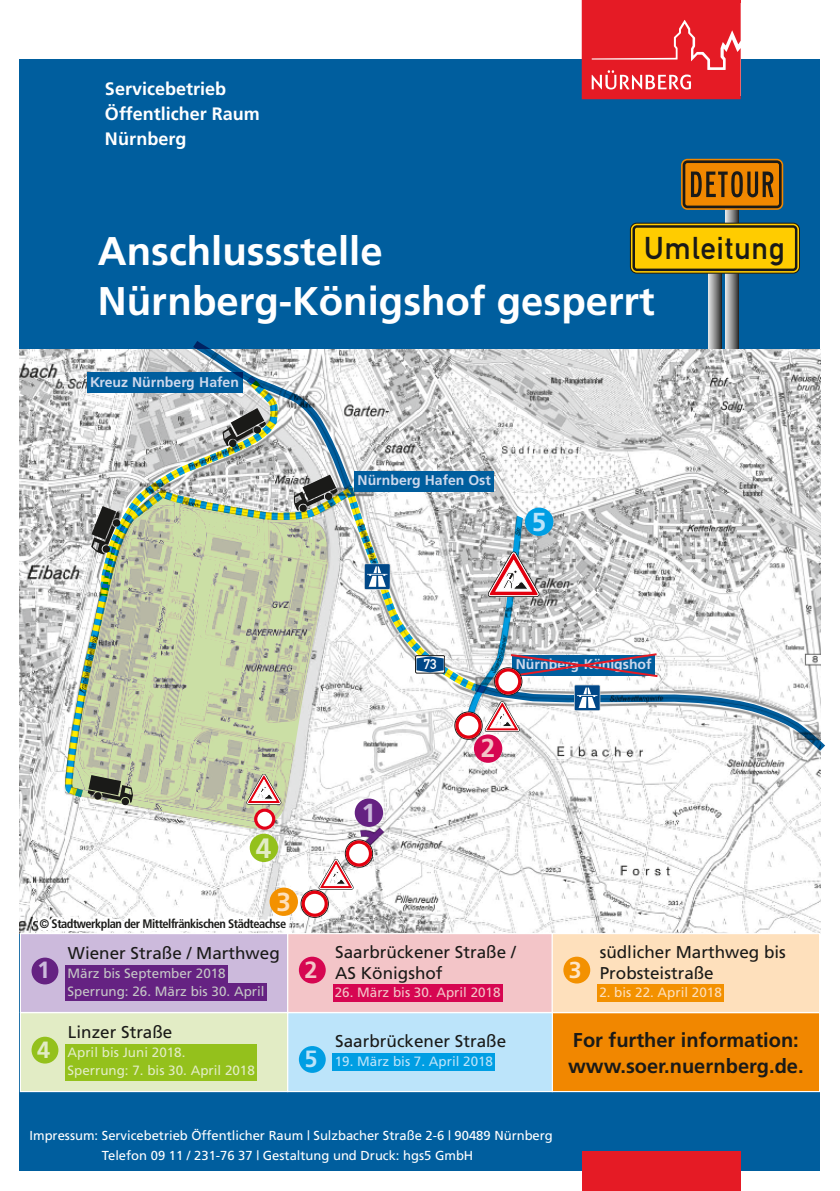
<style>
.page{position:relative;width:840px;height:1191px;background:#fff}
.page>*{position:absolute;margin:0;border:0;box-sizing:border-box;transform-origin:0 0}
.t1{font:700 40px/50px "Frutiger";color:#fff}
.t2{font:31px "DIN Mittelschrift Std";letter-spacing:.02em;color:#1a1a18}
.t3{font:700 28px "Frutiger";color:#e2ecc5}
.t4{font:700 26px "Frutiger";color:#bce4fa}
.t5{font:700 26px "Frutiger";color:#ccbadc}
.t6{font:700 26px "Frutiger";color:#fee0bc}
.t7{font:700 26px "Frutiger";color:#f3c5c8}
.t8{font:700 23.4px "Frutiger";color:#ccbadc}
.t9{font:700 23.4px "Frutiger";color:#f3c5c8}
.t10{font:700 23.4px "Frutiger";color:#e2ecc5}
.t11{font:700 23.4px "Frutiger";color:#bce4fa}
.t12{font:700 23px "Frutiger";color:#fee5c7}
.t13{font:700 20px/26px "Frutiger";color:#1a1a18}
.t14{font:700 18px/25px "Frutiger";color:#fff}
.t15{font:17px/20.4px "Frutiger";color:#1a1a18}
.t16{font:700 14px "Frutiger";color:#cdd8ec}
.t17{font:13.8px "DIN Mittelschrift Std";color:#fff}
.t18{font:13.4px/18.6px "Frutiger";color:#c5c6c6}
.t19{font:13.4px/18.6px "Frutiger";color:#e2ecc5}
.t20{font:13.4px "Frutiger";color:#f3c5c8}
.t21{font:13.4px "Frutiger";color:#bce4fa}
.t22{font:13.4px "Frutiger";color:#fee0bc}
.t23{font:13px/20px "Frutiger";color:#fff;text-align:center}
.t24{font:700 condensed 12.4px "Frutiger";letter-spacing:-.04em;color:#1a1a18}
</style>
<div class="page">
<div style="left:20px;top:60px;width:799px;height:1111px;background:#005e9e"></div>
<svg style="left:725px;top:210px;width:13px;height:139px"></svg>
<svg style="left:708px;top:273px;width:13px;height:76px"></svg>
<svg style="left:631px;top:223px;width:168px;height:50px;background:#e0b403"></svg>
<div style="left:629px;top:223px;width:170px;height:50px;border:1px solid #1a1a18;border-radius:6px"></div>
<svg style="left:680px;top:159px;width:102px;height:51px"></svg>
<div style="left:682px;top:160px;width:99px;height:48px;background:#1a1a18;border-radius:5px"></div>
<div style="left:685px;top:163px;width:93px;height:43px;background:#f18800;border-radius:2px"></div>
<svg style="left:690px;top:171px;width:83px;height:26px"></svg>
<img style="left:20px;top:349px;width:799px;height:584px">
<svg style="left:72px;top:799px;width:257px;height:29px;background:#dbdfcf"></svg>
<svg style="left:35px;top:876px;width:257px;height:57px;background:#f5f5f5"></svg>
<svg style="left:524px;top:507px;width:29px;height:29px"></svg>
<div style="left:354px;top:798px;width:29px;height:29px;background:#652282;border-radius:50%"></div>
<div style="left:269px;top:887px;width:29px;height:29px;background:#f39100;border-radius:50%"></div>
<div style="left:473px;top:734px;width:29px;height:29px;background:#d60651;border-radius:50%"></div>
<div style="left:20px;top:933px;width:267px;height:79px;background:#ccbadc"></div>
<div style="left:65px;top:965px;width:163px;height:17px;background:#652282"></div>
<div style="left:65px;top:983px;width:201px;height:18px;background:#652282"></div>
<div style="left:32px;top:957px;width:26px;height:27px;background:#652282;border-radius:50%"></div>
<div style="left:20px;top:933px;width:268px;height:80px;border:1px solid #fff"></div>
<div style="left:287px;top:933px;width:265px;height:79px;background:#f3c5c8"></div>
<div style="left:332px;top:984px;width:170px;height:18px;background:#d60651"></div>
<div style="left:299px;top:956px;width:26px;height:27px;background:#d60651;border-radius:50%"></div>
<div style="left:287px;top:933px;width:265px;height:80px;border:1px solid #fff"></div>
<div style="left:552px;top:933px;width:267px;height:79px;background:#fee0bc"></div>
<div style="left:597px;top:984px;width:126px;height:18px;background:#f39100"></div>
<div style="left:563px;top:956px;width:27px;height:27px;background:#f39100;border-radius:50%"></div>
<div style="left:551px;top:933px;width:268px;height:80px;border:1px solid #fff"></div>
<div style="left:552px;top:1012px;width:267px;height:79px;background:#f18700"></div>
<div style="left:551px;top:1012px;width:268px;height:80px;border:1px solid #fff"></div>
<div style="left:20px;top:1012px;width:267px;height:79px;background:#e2ecc5"></div>
<div style="left:65px;top:1044px;width:192px;height:36px;background:#94c11c"></div>
<div style="left:32px;top:1036px;width:26px;height:27px;background:#94c11c;border-radius:50%"></div>
<div style="left:20px;top:1012px;width:268px;height:80px;border:1px solid #fff"></div>
<div style="left:287px;top:1012px;width:265px;height:79px;background:#bce4fa"></div>
<div style="left:332px;top:1053px;width:163px;height:18px;background:#009ee3"></div>
<div style="left:299px;top:1046px;width:26px;height:26px;background:#009ee3;border-radius:50%"></div>
<div style="left:287px;top:1012px;width:265px;height:80px;border:1px solid #fff"></div>
<div style="left:249px;top:833px;width:29px;height:29px;background:#94c11c;border-radius:50%"></div>
<div style="left:354px;top:471px;width:140px;height:20px;background:#005e9e"></div>
<div style="left:87px;top:372px;width:155px;height:21px;background:#005e9e"></div>
<div style="left:255px;top:810px;width:18px;height:18px;background:#fff;border-radius:50%"></div>
<div style="left:254px;top:808px;width:21px;height:21px;border:3px solid #e30018;border-radius:50%"></div>
<svg style="left:63px;top:483px;width:415px;height:316px;background:#cfd7c4"></svg>
<svg style="left:364px;top:563px;width:26px;height:26px"></svg>
<div style="left:415px;top:655px;width:29px;height:18px;border:1px solid #1a1a18"></div>
<svg style="left:416px;top:656px;width:27px;height:16px"></svg>
<svg style="left:98px;top:393px;width:181px;height:205px;background:#c1ccaf"></svg>
<div style="left:454px;top:712px;width:28px;height:27px;border:1px solid #1a1a18;border-radius:50%"></div>
<svg style="left:301px;top:827px;width:83px;height:90px;background:#e2cdd1"></svg>
<svg style="left:247px;top:774px;width:34px;height:30px"></svg>
<svg style="left:88px;top:775px;width:45px;height:27px"></svg>
<div style="left:121px;top:797px;width:8px;height:8px;background:#1a1a18;border-radius:50%"></div>
<div style="left:94px;top:792px;width:8px;height:8px;background:#1a1a18;border-radius:50%"></div>
<svg style="left:91px;top:506px;width:30px;height:48px"></svg>
<svg style="left:191px;top:349px;width:162px;height:163px;background:#afbcbd"></svg>
<svg style="left:193px;top:341px;width:17px;height:8px"></svg>
<svg style="left:455px;top:513px;width:370px;height:239px;background:#cccfd4"></svg>
<svg style="left:581px;top:0;width:159px;height:99px;background:#e52f38"></svg>
<div style="left:581px;top:1151px;width:159px;height:40px;background:#e51b25"></div>
<h3 class="t14" style="left:105px;top:76px;width:156px">Servicebetrieb<br>Öffentlicher Raum<br>Nürnberg</h3>
<h1 class="t1" style="left:98px;top:226px;width:558px">Anschlussstelle<br>Nürnberg-Königshof gesperrt</h1>
<h2 class="t2" style="left:644px;top:230px;width:142px">Umleitung</h2>
<p class="t16" style="left:90px;top:373px;width:150px">Kreuz Nürnberg Hafen</p>
<p class="t16" style="left:357px;top:472px;width:135px">Nürnberg Hafen Ost</p>
<h3 class="t4" style="left:531px;top:506px;width:16px">5</h3>
<p class="t17" style="left:423px;top:656px;width:15px">73</p>
<p class="t16" style="left:515px;top:656px;width:137px">Nürnberg-Königshof</p>
<h3 class="t3" style="left:256px;top:832px;width:17px">4</h3>
<h3 class="t6" style="left:276px;top:886px;width:16px">3</h3>
<p class="t24" style="left:39px;top:916px;width:248px">© Stadtwerkplan der Mittelfränkischen Städteachse</p>
<h3 class="t8" style="left:37px;top:956px;width:15px">1</h3>
<h3 class="t10" style="left:37px;top:1036px;width:15px">4</h3>
<h3 class="t15" style="left:68px;top:942px;width:213px">Wiener Straße / Marthweg</h3>
<p class="t18" style="left:67px;top:963px;width:198px">März bis September 2018<br>Sperrung: 26. März bis 30. April</p>
<h3 class="t9" style="left:304px;top:956px;width:15px">2</h3>
<h3 class="t15" style="left:68px;top:1021px;width:106px">Linzer Straße</h3>
<p class="t19" style="left:67px;top:1042px;width:189px">April bis Juni 2018.<br>Sperrung: 7. bis 30. April 2018</p>
<h3 class="t11" style="left:304px;top:1045px;width:15px">5</h3>
<h3 class="t5" style="left:361px;top:797px;width:16px">1</h3>
<h3 class="t7" style="left:480px;top:733px;width:16px">2</h3>
<h3 class="t15" style="left:335px;top:941px;width:182px">Saarbrückener Straße /<br>AS Königshof</h3>
<p class="t20" style="left:334px;top:984px;width:167px">26. März bis 30. April 2018</p>
<h3 class="t15" style="left:335px;top:1031px;width:172px">Saarbrückener Straße</h3>
<p class="t21" style="left:334px;top:1053px;width:160px">19. März bis 7. April 2018</p>
<h3 class="t15" style="left:599px;top:941px;width:187px">südlicher Marthweg bis<br>Probsteistraße</h3>
<p class="t22" style="left:599px;top:984px;width:124px">2. bis 22. April 2018</p>
<h3 class="t13" style="left:568px;top:1026px;width:237px">For further information: www.soer.nuernberg.de.</h3>
<h3 class="t12" style="left:568px;top:956px;width:14px">3</h3>
<p class="t23" style="left:29px;top:1125px;width:524px">Impressum: Servicebetrieb Öffentlicher Raum | Sulzbacher Straße 2-6 | 90489 Nürnberg<br>Telefon 09 11 / 231-76 37 | Gestaltung und Druck: hgs5 GmbH</p>
</div>
